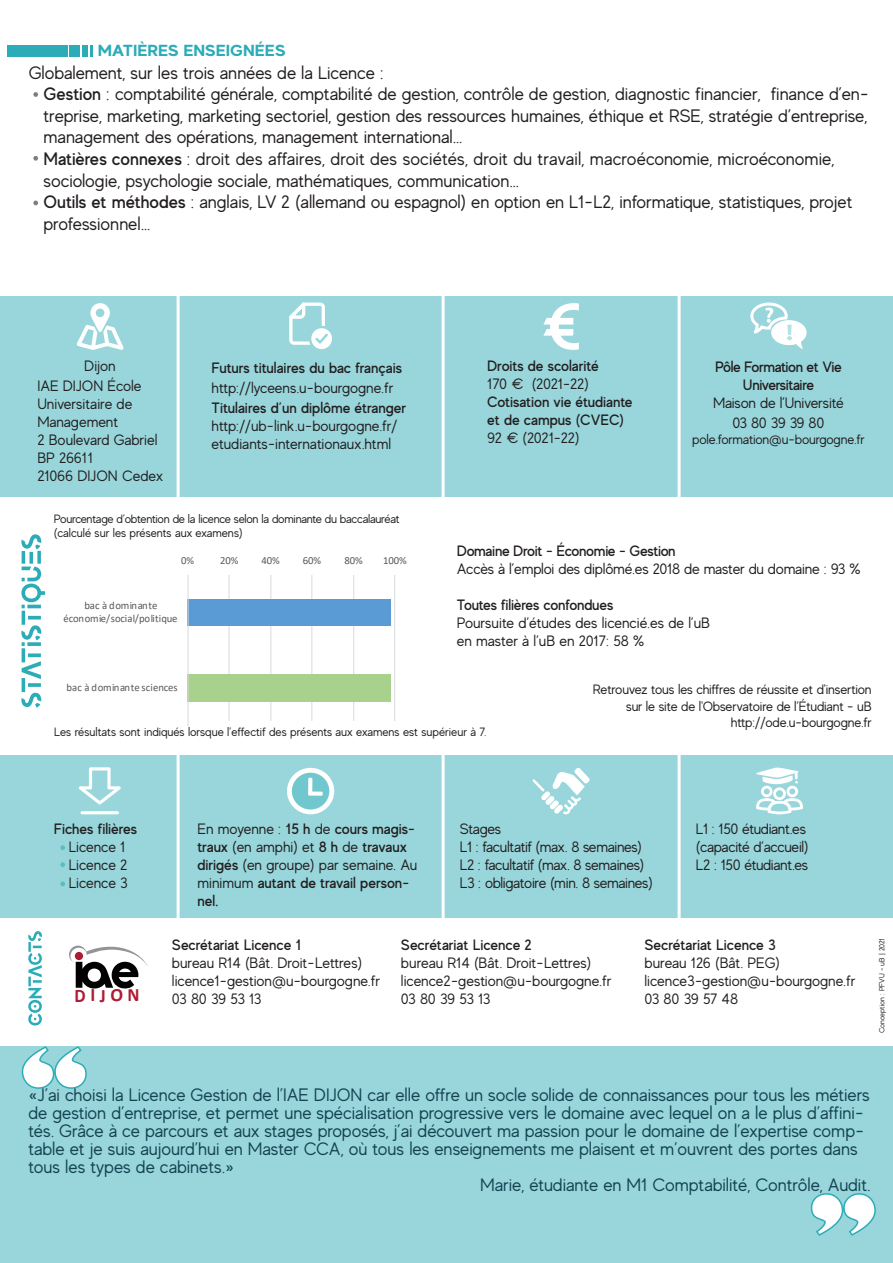
<style>
.page{position:relative;width:893px;height:1263px;background:#fff}
.page>*{position:absolute;margin:0;border:0;box-sizing:border-box;transform-origin:0 0}
.t1{font:700 19.2px "Calibri";color:#ae1c34;scale:.93 1}
.Paragraphe{font:18px/21.6px "MADE Evolve Sans";color:#231f20}
.Témoignage{font:18px/18px "MADE Evolve Sans";color:#164353}
.t2{font:700 16.05px "MADE Evolve Sans";color:#2cacb7;scale:1.12 1}
.Paragraphe-2{font:15px/18px "MADE Evolve Sans";letter-spacing:-.01em;color:#231f20}
.Paragraphe-3{font:500 15px/18px "MADE Evolve Sans";letter-spacing:-.005em;color:#231f20}
.Stat-txt{font:15px "MADE Evolve Sans";letter-spacing:-.01em;color:#231f20}
.Stat-titre{font:500 15px "MADE Evolve Sans";letter-spacing:-.02em;color:#231f20}
.Paragraphe-4{font:500 15px/18px "MADE Evolve Sans";letter-spacing:-.03em;color:#231f20;text-align:center}
.Paragraphe-5{font:13.5px "MADE Evolve Sans";letter-spacing:-.01em;color:#231f20}
.Paragraphe-6{font:12px "MADE Evolve Sans";letter-spacing:-.01em;color:#231f20}
.t3{font:11.7px/14.4px "Calibri";letter-spacing:.015em;color:#595959;text-align:center}
.t4{font:10.8px/13.2px "Calibri";letter-spacing:-.005em;color:#595959;text-align:center}
.t5{font:7.5px "MADE Evolve Sans";letter-spacing:-.005em;color:#231f20}
.s1{font-weight:500}
.s2{font-weight:400}
.s3{font-size:19.05px}
.s4{font-size:18.75px}
.s5{font-size:18.9px}
</style>
<div class="page">
<div style="left:0;top:296px;width:893px;height:200px;background:#98d6db"></div>
<hr style="left:177px;top:263px;width:3px;height:249px;background:#fff">
<hr style="left:442px;top:263px;width:3px;height:249px;background:#fff">
<hr style="left:678px;top:272px;width:3px;height:249px;background:#fff">
<div style="left:0;top:755px;width:893px;height:163px;background:#98d6db"></div>
<hr style="left:678px;top:749px;width:3px;height:202px;background:#fff">
<hr style="left:442px;top:749px;width:3px;height:202px;background:#fff">
<hr style="left:177px;top:749px;width:3px;height:202px;background:#fff">
<div style="left:0;top:1046px;width:893px;height:217px;background:#98d6db"></div>
<svg style="left:21px;top:1046px;width:66px;height:43px"></svg>
<svg style="left:810px;top:1193px;width:66px;height:43px"></svg>
<svg style="left:21px;top:534px;width:24px;height:173px"></svg>
<svg style="left:28px;top:931px;width:14px;height:94px"></svg>
<svg style="left:289px;top:302px;width:43px;height:47px"></svg>
<svg style="left:750px;top:302px;width:57px;height:47px"></svg>
<svg style="left:543px;top:303px;width:36px;height:47px"></svg>
<svg style="left:79px;top:767px;width:42px;height:38px"></svg>
<hr style="left:81px;top:811px;width:38px;height:3px;background:#fff;border-radius:2px">
<svg style="left:287px;top:768px;width:47px;height:46px"></svg>
<svg style="left:532px;top:768px;width:58px;height:46px"></svg>
<svg style="left:77px;top:303px;width:47px;height:47px"></svg>
<svg style="left:756px;top:767px;width:47px;height:47px"></svg>
<svg style="left:69px;top:945px;width:79px;height:44px"></svg>
<div style="left:7px;top:45px;width:60px;height:11px;background:#2cacb7"></div>
<div style="left:70px;top:45px;width:10px;height:11px;background:#2cacb7"></div>
<div style="left:82px;top:45px;width:6px;height:11px;background:#2cacb7"></div>
<svg style="left:90px;top:45px;width:3px;height:11px"></svg>
<svg style="left:33px;top:201px;width:5px;height:4px"></svg>
<svg style="left:33px;top:156px;width:5px;height:5px"></svg>
<svg style="left:33px;top:92px;width:5px;height:5px"></svg>
<svg style="left:60px;top:881px;width:5px;height:5px"></svg>
<svg style="left:60px;top:862px;width:5px;height:5px"></svg>
<svg style="left:60px;top:845px;width:5px;height:5px"></svg>
<hr style="left:188px;top:575px;width:1px;height:151px;background:#d9d9d9">
<svg style="left:187px;top:575px;width:208px;height:145px"></svg>
<p class="t2" style="left:98px;top:40px;width:169px">MATIÈRES ENSEIGNÉES</p>
<p class="Paragraphe" style="left:29px;top:61px;width:357px">Globalement, sur les trois années de la Licence :</p>
<p class="Paragraphe" style="left:44px;top:83px;width:827px;text-align:justify"><span class="s1">Gestion</span> : comptabilité générale, comptabilité de gestion, contrôle de gestion, diagnostic financier, finance d’en&shy;treprise, marketing, marketing sectoriel, gestion des ressources humaines, éthique et RSE, stratégie d’entreprise, management des opérations, management international…</p>
<p class="Paragraphe" style="left:44px;top:147px;width:792px"><span class="s1">Matières connexes</span> : droit des affaires, droit des sociétés, droit du travail, macroéconomie, microéconomie, sociologie, psychologie sociale, mathématiques, communication…</p>
<p class="Paragraphe" style="left:44px;top:191px;width:810px"><span class="s1">Outils et méthodes</span> : anglais, LV 2 (allemand ou espagnol) en option en L1-L2, informatique, statistiques, projet professionnel…</p>
<p class="Paragraphe-2" style="left:84px;top:357px;width:33px">Dijon</p>
<p class="Paragraphe-2" style="left:37px;top:376px;width:106px">IAE DIJON École</p>
<p class="Paragraphe-2" style="left:37px;top:394px;width:97px">Universitaire de<br>Management</p>
<p class="Paragraphe-2" style="left:37px;top:430px;width:122px">2 Boulevard Gabriel<br>BP 26611</p>
<p class="Paragraphe-2" style="left:37px;top:466px;width:127px">21066 DIJON Cedex</p>
<p class="Paragraphe-3" style="left:212px;top:358px;width:192px">Futurs titulaires du bac français</p>
<p class="Paragraphe-2" style="left:212px;top:378px;width:183px">http://lyceens.u-bourgogne.fr</p>
<p class="Paragraphe-3" style="left:212px;top:398px;width:196px">Titulaires d’un diplôme étranger</p>
<p class="Paragraphe-2" style="left:212px;top:416px;width:187px">http://ub-link.u-bourgogne.fr/ etudiants-internationaux.html</p>
<p class="t3" style="left:28px;top:510px;width:332px">Pourcentage d'obtention de la licence gestion selon la dominante du baccalauréat</p>
<p class="Paragraphe-6" style="left:54px;top:511px;width:347px">Pourcentage d’obtention de la licence selon la dominante du baccalauréat</p>
<p class="Paragraphe-6" style="left:54px;top:526px;width:190px">(calculé sur les présents aux examens)</p>
<p class="Paragraphe-3" style="left:487px;top:357px;width:113px">Droits de scolarité</p>
<p class="Paragraphe-2" style="left:487px;top:375px;width:103px">170 € (2021-22)</p>
<p class="Paragraphe-3" style="left:487px;top:393px;width:147px">Cotisation vie étudiante et de campus (CVEC)</p>
<p class="Paragraphe-2" style="left:487px;top:429px;width:94px">92 € (2021-22)</p>
<p class="Paragraphe-4" style="left:713px;top:357px;width:132px">Pôle Formation et Vie<br>Universitaire<br><span class="s2">Maison de l’Université</span></p>
<p class="Paragraphe-2" style="left:733px;top:413px;width:93px">03 80 39 39 80</p>
<p class="Paragraphe-5" style="left:692px;top:431px;width:174px">pole.formation@u-bourgogne.fr</p>
<p class="Stat-titre" style="left:457px;top:541px;width:220px">Domaine Droit - Économie - Gestion</p>
<p class="Stat-txt" style="left:457px;top:559px;width:405px">Accès à l’emploi des diplômé.es 2018 de master du domaine : 93 %</p>
<p class="Stat-titre" style="left:457px;top:595px;width:158px">Toutes filières confondues</p>
<p class="Stat-txt" style="left:457px;top:613px;width:255px">Poursuite d’études des licencié.es de l’uB</p>
<p class="Stat-txt" style="left:457px;top:631px;width:189px">en master à l’uB en 2017: 58 %</p>
<p class="Paragraphe-5" style="left:593px;top:681px;width:280px">Retrouvez tous les chiffres de réussite et d'insertion</p>
<p class="Paragraphe-5" style="left:626px;top:697px;width:247px">sur le site de l'Observatoire de l’Étudiant - uB</p>
<p class="Paragraphe-5" style="left:731px;top:714px;width:142px">http://ode.u-bourgogne.fr</p>
<p class="t4" style="left:181px;top:553px;width:14px">0%</p>
<p class="t4" style="left:220px;top:553px;width:20px">20%</p>
<p class="t4" style="left:261px;top:553px;width:20px">40%</p>
<p class="t4" style="left:303px;top:553px;width:20px">60%</p>
<p class="t4" style="left:344px;top:553px;width:20px">80%</p>
<p class="t4" style="left:383px;top:553px;width:25px">100%</p>
<p class="t4" style="left:63px;top:599px;width:115px">bac à dominante économie/social/politique</p>
<p class="t4" style="left:67px;top:681px;width:113px">bac à dominante sciences</p>
<p class="Paragraphe-6" style="left:54px;top:724px;width:434px">Les résultats sont indiqués lorsque l’effectif des présents aux examens est supérieur à 7.</p>
<p class="Paragraphe-3" style="left:54px;top:819px;width:85px">Fiches filières</p>
<p class="Paragraphe-2" style="left:69px;top:837px;width:58px">Licence 1</p>
<p class="Paragraphe-2" style="left:69px;top:855px;width:60px">Licence 2</p>
<p class="Paragraphe-2" style="left:69px;top:873px;width:61px">Licence 3</p>
<p class="t1" style="left:75px;top:983px;width:72px">DI<span class="s3">J</span><span class="s4">O</span><span class="s5">N</span></p>
<p class="Paragraphe-2" style="left:460px;top:819px;width:43px">Stages</p>
<p class="Paragraphe-2" style="left:460px;top:837px;width:184px">L1 : facultatif (max. 8 semaines)</p>
<p class="Paragraphe-2" style="left:460px;top:855px;width:186px">L2 : facultatif (max. 8 semaines)</p>
<p class="Paragraphe-2" style="left:460px;top:873px;width:195px">L3 : obligatoire (min. 8 semaines)</p>
<p class="Paragraphe-3" style="left:197px;top:819px;width:221px"><span class="s2">En moyenne :</span> 15 h <span class="s2">de</span> cours magis&shy;traux <span class="s2">(en amphi) et</span> 8 h <span class="s2">de</span> travaux dirigés <span class="s2">(en groupe) par semaine. Au minimum</span> autant de travail person&shy;nel.</p>
<p class="Paragraphe-2" style="left:696px;top:819px;width:112px">L1 : 150 étudiant.es</p>
<p class="Paragraphe-2" style="left:696px;top:837px;width:114px">(capacité d’accueil)</p>
<p class="Paragraphe-2" style="left:696px;top:855px;width:114px">L2 : 150 étudiant.es</p>
<p class="Paragraphe-3" style="left:172px;top:936px;width:131px">Secrétariat Licence 1</p>
<p class="Paragraphe-2" style="left:172px;top:953px;width:210px">bureau R14 (Bât. Droit-Lettres) licence1-gestion@u-bourgogne.fr<br>03 80 39 53 13</p>
<p class="Paragraphe-2" style="left:401px;top:935px;width:212px"><span class="s1">Secrétariat Licence 2<br></span>bureau R14 (Bât. Droit-Lettres) licence2-gestion@u-bourgogne.fr</p>
<p class="Paragraphe-2" style="left:401px;top:989px;width:91px">03 80 39 53 13</p>
<p class="Paragraphe-3" style="left:644px;top:936px;width:137px">Secrétariat Licence 3 <span class="s2">bureau 126 (Bât. PEG)</span></p>
<p class="Paragraphe-2" style="left:644px;top:972px;width:212px">licence3-gestion@u-bourgogne.fr</p>
<p class="Paragraphe-2" style="left:644px;top:990px;width:95px">03 80 39 57 48</p>
<p class="t5" style="left:877px;top:1033px;width:97px;rotate:-90deg">Conception : PFVU - uB | 2021</p>
<p class="Témoignage" style="left:28px;top:1085px;width:843px">«J’ai choisi la Licence Gestion de l’IAE DIJON car elle offre un socle solide de connaissances pour tous les métiers de gestion d’entreprise, et permet une spécialisation progressive vers le domaine avec lequel on a le plus d’affini&shy;tés. Grâce à ce parcours et aux stages proposés, j’ai découvert ma passion pour le domaine de l’expertise comp&shy;table et je suis aujourd’hui en Master CCA, où tous les enseignements me plaisent et m’ouvrent des portes dans tous les types de cabinets.»</p>
<p class="Témoignage" style="left:480px;top:1175px;width:392px">Marie, étudiante en M1 Comptabilité, Contrôle, Audit.</p>
</div>
